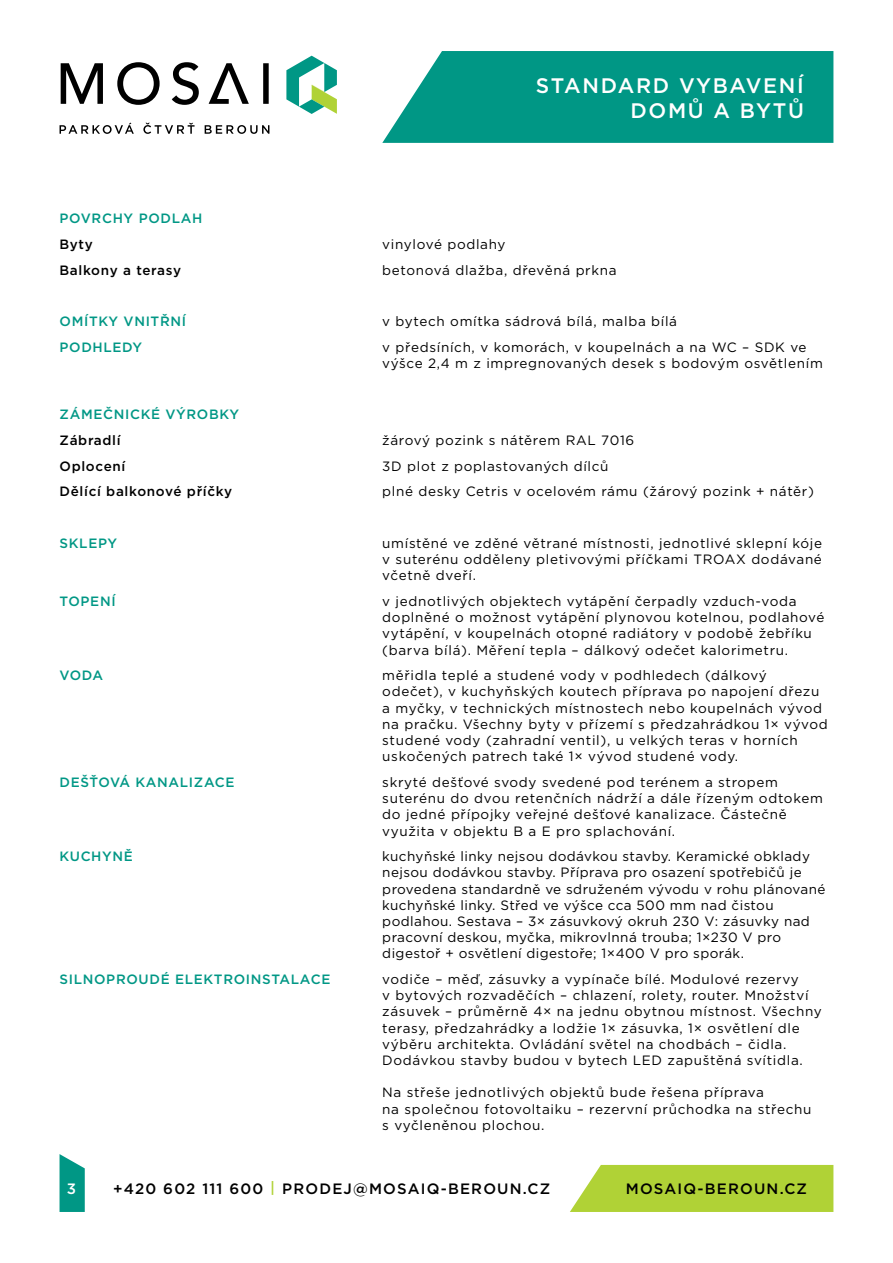
<style>
.page{position:relative;width:893px;height:1263px;background:#fff}
.page>*{position:absolute;margin:0;border:0;box-sizing:border-box;transform-origin:0 0}
.t1{font:500 21px/25.2px "Gotham";letter-spacing:.08em;color:#fff;text-align:right}
.t2{font:500 15px "Gotham";letter-spacing:.08em;color:#000}
.t3{font:500 15px "Gotham";color:#fff}
.t4{font:13.5px/16.2px "Gotham";letter-spacing:.05em;color:#000}
.t5{font:13.5px/16.2px "Gotham";letter-spacing:.03em;color:#000}
.t6{font:500 13.5px "Gotham";letter-spacing:.05em;color:#009785}
.t7{font:500 13.5px "Gotham";letter-spacing:.05em;color:#000}
.s1{color:#b0d236}
</style>
<div class="page">
<svg style="left:382px;top:51px;width:451px;height:92px;background:#119e8d"></svg>
<svg style="left:61px;top:63px;width:42px;height:41px"></svg>
<svg style="left:117px;top:62px;width:43px;height:43px"></svg>
<svg style="left:172px;top:62px;width:27px;height:43px"></svg>
<svg style="left:263px;top:63px;width:6px;height:41px"></svg>
<svg style="left:209px;top:63px;width:40px;height:41px"></svg>
<svg style="left:60px;top:123px;width:209px;height:11px"></svg>
<svg style="left:286px;top:56px;width:51px;height:58px"></svg>
<svg style="left:60px;top:1154px;width:25px;height:58px"></svg>
<div style="left:570px;top:1165px;width:263px;height:47px;background:#b0d236"></div>
<h1 class="t1" style="left:536px;top:72px;width:269px">STANDARD VYBAVENÍ<br>DOMŮ A BYTŮ</h1>
<p class="t6" style="left:60px;top:210px;width:144px">POVRCHY PODLAH</p>
<p class="t7" style="left:60px;top:235px;width:35px">Byty</p>
<p class="t4" style="left:382px;top:236px;width:125px">vinylové podlahy</p>
<p class="t7" style="left:60px;top:261px;width:123px">Balkony a terasy</p>
<p class="t4" style="left:382px;top:262px;width:236px">betonová dlažba, dřevěná prkna</p>
<p class="t6" style="left:60px;top:313px;width:128px">OMÍTKY VNITŘNÍ</p>
<p class="t4" style="left:382px;top:313px;width:296px">v bytech omítka sádrová bílá, malba bílá</p>
<p class="t6" style="left:60px;top:338px;width:84px">PODHLEDY</p>
<p class="t4" style="left:382px;top:339px;width:442px">v předsíních, v komorách, v koupelnách a na WC – SDK ve výšce 2,4 m z impregnovaných desek s bodovým osvětlením</p>
<p class="t6" style="left:60px;top:406px;width:181px">ZÁMEČNICKÉ VÝROBKY</p>
<p class="t7" style="left:60px;top:431px;width:63px">Zábradlí</p>
<p class="t4" style="left:382px;top:432px;width:253px">žárový pozink s nátěrem RAL 7016</p>
<p class="t7" style="left:60px;top:457px;width:67px">Oplocení</p>
<p class="t4" style="left:382px;top:458px;width:228px">3D plot z poplastovaných dílců</p>
<p class="t7" style="left:60px;top:483px;width:174px">Dělící balkonové příčky</p>
<p class="t4" style="left:382px;top:483px;width:433px">plné desky Cetris v ocelovém rámu (žárový pozink + nátěr)</p>
<p class="t6" style="left:60px;top:534px;width:59px">SKLEPY</p>
<p class="t4" style="left:382px;top:535px;width:441px;text-align:justify">umístěné ve zděné větrané místnosti, jednotlivé sklepní kóje v suterénu odděleny pletivovými příčkami TROAX dodávané včetně dveří.</p>
<p class="t6" style="left:60px;top:592px;width:58px">TOPENÍ</p>
<p class="t4" style="left:382px;top:593px;width:443px">v jednotlivých objektech vytápění čerpadly vzduch-voda doplněné o možnost vytápění plynovou kotelnou, podlahové vytápění, v koupelnách otopné radiátory v podobě žebříku (barva bílá). Měření tepla – dálkový odečet kalorimetru.</p>
<p class="t6" style="left:60px;top:667px;width:45px">VODA</p>
<p class="t4" style="left:382px;top:667px;width:447px">měřidla teplé a studené vody v podhledech (dálkový odečet), v kuchyňských koutech příprava po napojení dřezu a myčky, v technických místnostech nebo koupelnách vývod na pračku. Všechny byty v přízemí s předzahrádkou 1× vývod studené vody (zahradní ventil), u velkých teras v horních uskočených patrech také 1× vývod studené vody.</p>
<p class="t6" style="left:60px;top:773px;width:176px">DEŠŤOVÁ KANALIZACE</p>
<p class="t4" style="left:382px;top:774px;width:442px">skryté dešťové svody svedené pod terénem a stropem suterénu do dvou retenčních nádrží a dále řízeným odtokem do jedné přípojky veřejné dešťové kanalizace. Částečně využita v objektu B a E pro splachování.</p>
<p class="t6" style="left:60px;top:847px;width:75px">KUCHYNĚ</p>
<p class="t5" style="left:382px;top:848px;width:445px">kuchyňské linky nejsou dodávkou stavby. Keramické obklady nejsou dodávkou stavby. Příprava pro osazení spotřebičů je provedena standardně ve sdruženém vývodu v rohu plánované kuchyňské linky. Střed ve výšce cca 500 mm nad čistou podlahou. Sestava – 3× zásuvkový okruh 230 V: zásuvky nad pracovní deskou, myčka, mikrovlnná trouba; 1×230 V pro digestoř + osvětlení digestoře; 1×400 V pro sporák.</p>
<p class="t6" style="left:60px;top:970px;width:272px">SILNOPROUDÉ ELEKTROINSTALACE</p>
<p class="t4" style="left:382px;top:971px;width:441px">vodiče – měď, zásuvky a vypínače bílé. Modulové rezervy<br>v bytových rozvaděčích – chlazení, rolety, router. Množství zásuvek – průměrně 4× na jednu obytnou místnost. Všechny terasy, předzahrádky a lodžie 1× zásuvka, 1× osvětlení dle výběru architekta. Ovládání světel na chodbách – čidla.<br>Dodávkou stavby budou v bytech LED zapuštěná svítidla.</p>
<p class="t4" style="left:382px;top:1084px;width:431px">Na střeše jednotlivých objektů bude řešena příprava<br>na společnou fotovoltaiku – rezervní průchodka na střechu s vyčleněnou plochou.</p>
<p class="t3" style="left:67px;top:1179px;width:11px">3</p>
<p class="t2" style="left:113px;top:1179px;width:439px">+420 602 111 600 <span class="s1">|</span> PRODEJ@MOSAIQ-BEROUN.CZ</p>
<p class="t2" style="left:626px;top:1179px;width:183px">MOSAIQ-BEROUN.CZ</p>
</div>
